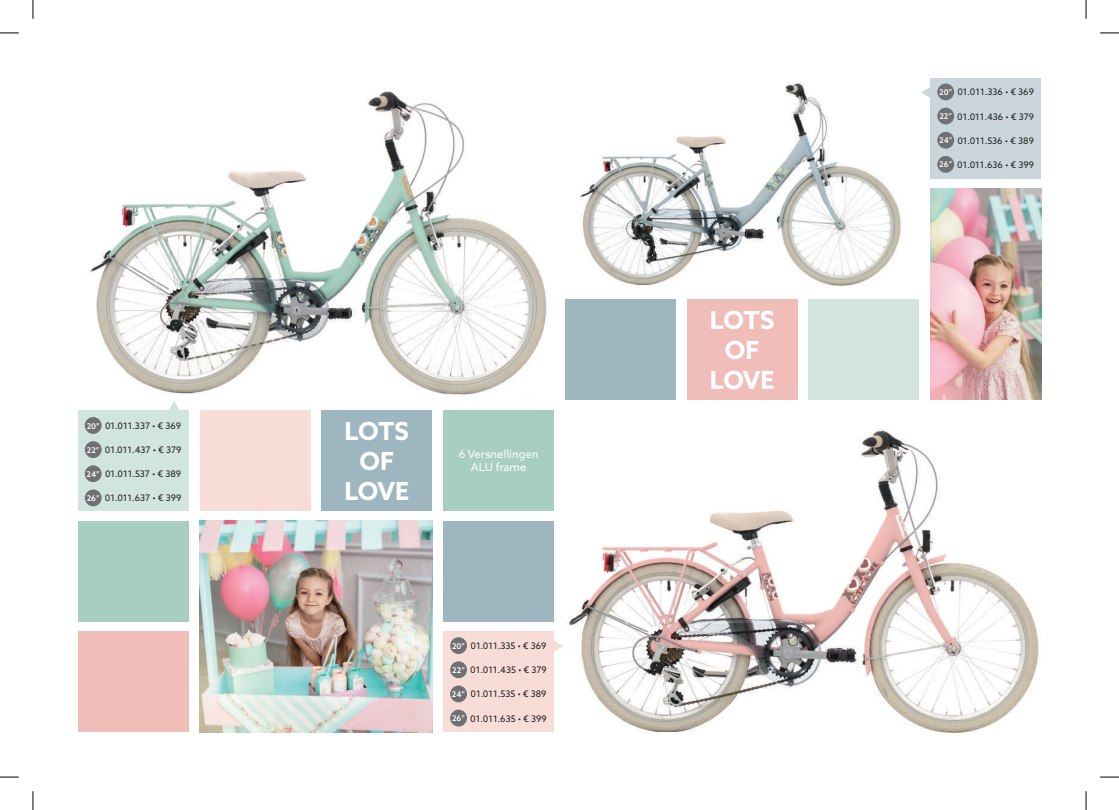
<style>
.page{position:relative;width:1119px;height:810px;background:#fff}
.page>*{position:absolute;margin:0;border:0;box-sizing:border-box;transform-origin:0 0}
.t1{font:700 25px/30px "Azo Sans";letter-spacing:-.015em;color:#fff;text-align:center}
.t2{font:11.25px/13.2px "Azo Sans";color:#fff;text-align:center}
.t3{font:9px "Azo Sans";color:#231f20}
.s1{font-weight:500;font-size:7.88px;color:#fff}
</style>
<div class="page">
<img style="left:930px;top:189px;width:110px;height:211px">
<img style="left:567px;top:429px;width:472px;height:303px">
<svg style="left:169px;top:401px;width:10px;height:9px"></svg>
<svg style="left:553px;top:641px;width:10px;height:11px"></svg>
<svg style="left:921px;top:87px;width:9px;height:11px"></svg>
<div style="left:321px;top:410px;width:111px;height:101px;background:#9db6c0"></div>
<div style="left:200px;top:410px;width:110px;height:101px;background:#f7dcd8"></div>
<div style="left:78px;top:410px;width:110px;height:101px;background:#d1e4dd"></div>
<div style="left:565px;top:299px;width:110px;height:101px;background:#9db6c0"></div>
<div style="left:443px;top:410px;width:110px;height:101px;background:#a8cdc2"></div>
<div style="left:930px;top:78px;width:110px;height:100px;background:#cad6dc"></div>
<div style="left:808px;top:299px;width:111px;height:101px;background:#d1e4dd"></div>
<img style="left:579px;top:82px;width:322px;height:204px">
<img style="left:90px;top:91px;width:457px;height:304px">
<img style="left:200px;top:521px;width:232px;height:211px">
<div style="left:85px;top:417px;width:17px;height:17px;background:#6f7073;border-radius:50%"></div>
<div style="left:85px;top:441px;width:17px;height:17px;background:#6f7073;border-radius:50%"></div>
<div style="left:85px;top:489px;width:17px;height:17px;background:#6f7073;border-radius:50%"></div>
<div style="left:85px;top:465px;width:17px;height:17px;background:#6f7073;border-radius:50%"></div>
<div style="left:937px;top:84px;width:16px;height:16px;background:#6f7073;border-radius:50%"></div>
<div style="left:937px;top:108px;width:16px;height:16px;background:#6f7073;border-radius:50%"></div>
<div style="left:937px;top:156px;width:16px;height:17px;background:#6f7073;border-radius:50%"></div>
<div style="left:937px;top:132px;width:16px;height:17px;background:#6f7073;border-radius:50%"></div>
<div style="left:78px;top:521px;width:110px;height:100px;background:#a8cdc2"></div>
<div style="left:78px;top:632px;width:110px;height:100px;background:#f1bdb9"></div>
<div style="left:443px;top:632px;width:110px;height:100px;background:#f7dcd8"></div>
<div style="left:686px;top:299px;width:111px;height:101px;background:#f1bdb9"></div>
<div style="left:450px;top:637px;width:17px;height:17px;background:#6f7073;border-radius:50%"></div>
<div style="left:450px;top:661px;width:17px;height:17px;background:#6f7073;border-radius:50%"></div>
<div style="left:450px;top:710px;width:17px;height:16px;background:#6f7073;border-radius:50%"></div>
<div style="left:450px;top:685px;width:17px;height:17px;background:#6f7073;border-radius:50%"></div>
<div style="left:443px;top:521px;width:110px;height:100px;background:#9db6c0"></div>
<svg style="left:0;top:32px;width:19px;height:2px"></svg>
<svg style="left:1100px;top:32px;width:18px;height:2px"></svg>
<svg style="left:0;top:776px;width:19px;height:2px"></svg>
<svg style="left:1100px;top:776px;width:18px;height:2px"></svg>
<svg style="left:32px;top:0;width:2px;height:19px"></svg>
<svg style="left:32px;top:791px;width:2px;height:19px"></svg>
<svg style="left:1085px;top:0;width:1px;height:19px"></svg>
<svg style="left:1085px;top:791px;width:1px;height:19px"></svg>
<p class="t3" style="left:87px;top:420px;width:96px"><span class="s1">20”</span> 01.011.337 • € 369</p>
<p class="t3" style="left:87px;top:444px;width:96px"><span class="s1">22”</span> 01.011.437 • € 379</p>
<p class="t3" style="left:87px;top:468px;width:96px"><span class="s1">24”</span> 01.011.537 • € 389</p>
<p class="t3" style="left:87px;top:492px;width:96px"><span class="s1">26”</span> 01.011.637 • € 399</p>
<h1 class="t1" style="left:344px;top:416px;width:66px">LOTS<br>OF<br>LOVE</h1>
<p class="t2" style="left:458px;top:447px;width:81px">6 Versnellingen<br>ALU frame</p>
<p class="t3" style="left:452px;top:640px;width:96px"><span class="s1">20”</span> 01.011.335 • € 369</p>
<p class="t3" style="left:452px;top:664px;width:96px"><span class="s1">22”</span> 01.011.435 • € 379</p>
<p class="t3" style="left:452px;top:688px;width:96px"><span class="s1">24”</span> 01.011.535 • € 389</p>
<p class="t3" style="left:452px;top:712px;width:96px"><span class="s1">26”</span> 01.011.635 • € 399</p>
<h1 class="t1" style="left:709px;top:305px;width:66px">LOTS<br>OF<br>LOVE</h1>
<p class="t3" style="left:939px;top:86px;width:96px"><span class="s1">20”</span> 01.011.336 • € 369</p>
<p class="t3" style="left:939px;top:110px;width:96px"><span class="s1">22”</span> 01.011.436 • € 379</p>
<p class="t3" style="left:938px;top:135px;width:96px"><span class="s1">24”</span> 01.011.536 • € 389</p>
<p class="t3" style="left:939px;top:159px;width:96px"><span class="s1">26”</span> 01.011.636 • € 399</p>
</div>
